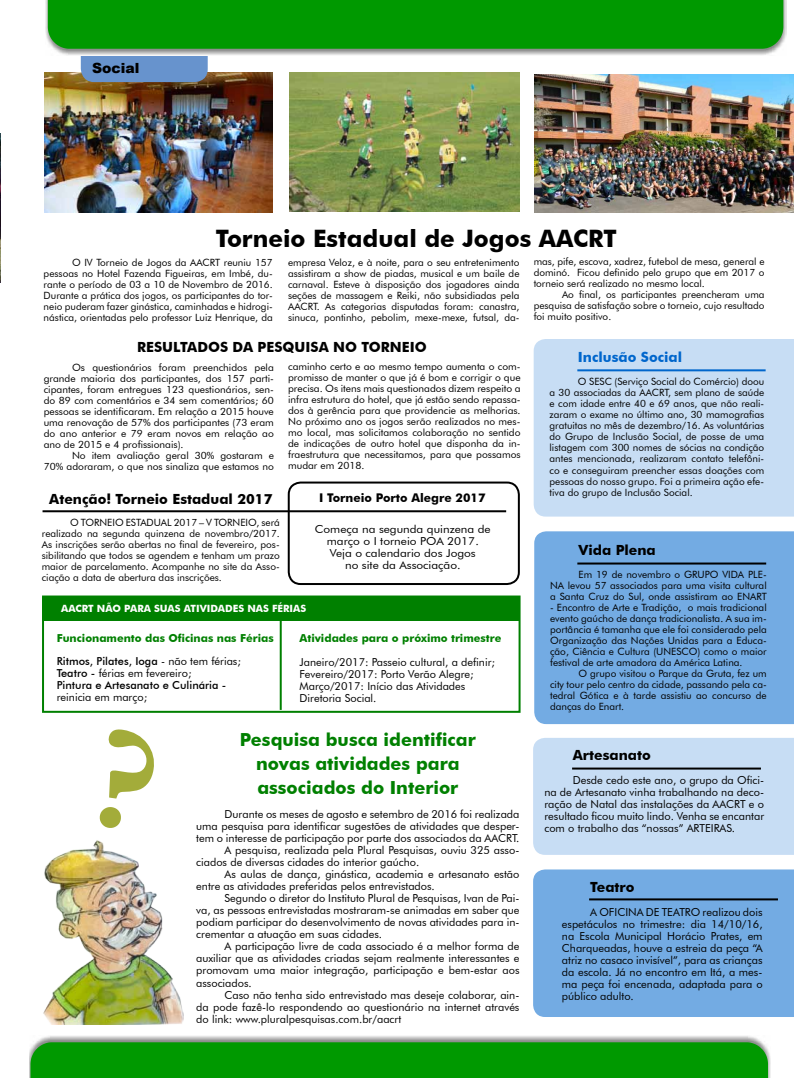
<style>
.page{position:relative;width:794px;height:1078px;background:#fff}
.page>*{position:absolute;margin:0;border:0;box-sizing:border-box;transform-origin:0 0}
.t1{font:700 24px "Futura BT";color:#000}
.t2{font:700 18px/24px "Futura BT";color:#008000;text-align:center}
.t3{font:700 14px "Futura BT";color:#000}
.t4{font:700 14px "Futura BT";color:#06c}
.t5{font:900 14px "Arial";letter-spacing:-.005em;color:#000}
.t6{font:700 12px "Futura BT";color:#000}
.t7{font:11px/12px "Futura BT";color:#000;text-align:justify}
.t8{font:700 11px/23px "Futura BT";color:#008000}
.t9{font:11px/12px "Futura BT";color:#000;text-align:center;scale:1.08 1}
.t10{font:500 11px/12px "Futura BT";color:#000}
.t11{font:10px/11px "Futura BT";color:#000;text-align:justify}
.t12{font:700 10px "Futura BT";color:#fff}
.s1{font-weight:500;color:#000}
.s2{font-weight:400;color:#000}
.s3{font-weight:400}
</style>
<div class="page">
<div style="left:533px;top:869px;width:261px;height:147px;background:#73abe3"></div>
<div style="left:533px;top:738px;width:261px;height:116px;background:#c7ddf4"></div>
<div style="left:533px;top:339px;width:261px;height:177px;background:#c7ddf4"></div>
<img style="left:44px;top:72px;width:228px;height:141px">
<img style="left:534px;top:74px;width:260px;height:138px">
<img style="left:29px;top:1036px;width:741px;height:41px">
<div style="left:30px;top:1041px;width:738px;height:36px;background:#090"></div>
<div style="left:81px;top:40px;width:127px;height:42px;background:#6793cd;border-radius:13px"></div>
<img style="left:45px;top:0;width:741px;height:55px">
<div style="left:48px;top:0;width:735px;height:49px;background:#090"></div>
<img style="left:0;top:134px;width:1px;height:149px">
<img style="left:289px;top:72px;width:230px;height:139px">
<div style="left:534px;top:531px;width:260px;height:193px;background:#73abe3"></div>
<hr style="left:577px;top:369px;width:188px;height:2px;background:#06c">
<hr style="left:577px;top:562px;width:189px;height:2px;background:#000">
<hr style="left:572px;top:767px;width:189px;height:2px;background:#000">
<hr style="left:589px;top:898px;width:189px;height:2px;background:#000">
<div style="left:288px;top:481px;width:232px;height:104px;border:2px solid #000;border-radius:12px"></div>
<hr style="left:43px;top:510px;width:463px;height:2px;background:#000">
<img style="left:43px;top:840px;width:140px;height:184px">
<div style="left:43px;top:597px;width:476px;height:23px;background:#008000"></div>
<div style="left:42px;top:595px;width:478px;height:117px;border:2px solid #008000"></div>
<hr style="left:280px;top:618px;width:2px;height:91px;background:#008000">
<h3 class="t5" style="left:92px;top:57px;width:49px">Social</h3>
<h1 class="t1" style="left:216px;top:224px;width:402px">Torneio Estadual de Jogos AACRT</h1>
<p class="t11" style="left:44px;top:256px;width:231px;text-indent:28px">O IV Torneio de Jogos da AACRT reuniu 157 pessoas no Hotel Fazenda Figueiras, em Imbé, du&shy;rante o período de 03 a 10 de Novembro de 2016.<br>Durante a prática dos jogos, os participantes do tor&shy;neio puderam fazer ginástica, caminhadas e hidrogi&shy;nástica, orientadas pelo professor Luiz Henrique, da</p>
<p class="t11" style="left:288px;top:256px;width:233px">empresa Veloz, e à noite, para o seu entretenimento assistiram a show de piadas, musical e um baile de carnaval. Esteve à disposição dos jogadores ainda seções de massagem e Reiki, não subsidiadas pela AACRT. As categorias disputadas foram: canastra, sinuca, pontinho, pebolim, mexe-mexe, futsal, da-</p>
<p class="t11" style="left:533px;top:256px;width:232px">mas, pife, escova, xadrez, futebol de mesa, general e dominó. Ficou definido pelo grupo que em 2017 o torneio será realizado no mesmo local.</p>
<p class="t11" style="left:533px;top:289px;width:232px;text-indent:28px">Ao final, os participantes preencheram uma pesquisa de satisfação sobre o torneio, cujo resultado foi muito positivo.</p>
<h3 class="t3" style="left:137px;top:338px;width:291px">RESULTADOS DA PESQUISA NO TORNEIO</h3>
<p class="t11" style="left:44px;top:361px;width:232px;text-indent:28px">Os questionários foram preenchidos pela grande maioria dos participantes, dos 157 parti&shy;cipantes, foram entregues 123 questionários, sen&shy;do 89 com comentários e 34 sem comentários; 60 pessoas se identificaram. Em relação a 2015 houve uma renovação de 57% dos participantes (73 eram do ano anterior e 79 eram novos em relação ao ano de 2015 e 4 profissionais).</p>
<p class="t11" style="left:44px;top:449px;width:232px;text-align:right">No item avaliação geral 30% gostaram e<br>70% adoraram, o que nos sinaliza que estamos no</p>
<p class="t11" style="left:288px;top:361px;width:234px">caminho certo e ao mesmo tempo aumenta o com&shy;promisso de manter o que já é bom e corrigir o que precisa. Os itens mais questionados dizem respeito a infra estrutura do hotel, que já estão sendo repassa&shy;dos à gerência para que providencie as melhorias.<br>No próximo ano os jogos serão realizados no mes&shy;mo local, mas solicitamos colaboração no sentido de indicações de outro hotel que disponha da in&shy;fraestrutura que necessitamos, para que possamos mudar em 2018.</p>
<h3 class="t3" style="left:49px;top:490px;width:225px">Atenção! Torneio Estadual 2017</h3>
<p class="t11" style="left:42px;top:516px;width:239px;text-indent:28px">O TORNEIO ESTADUAL 2017 – V TORNEIO, será realizado na segunda quinzena de novembro/2017.<br>As inscrições serão abertas no final de fevereiro, pos&shy;sibilitando que todos se agendem e tenham um prazo maior de parcelamento. Acompanhe no site da Asso&shy;ciação a data de abertura das inscrições.</p>
<p class="t12" style="left:61px;top:602px;width:246px">AACRT NÃO PARA SUAS ATIVIDADES NAS FÉRIAS</p>
<p class="t6" style="left:319px;top:490px;width:168px">I Torneio Porto Alegre 2017</p>
<p class="t9" style="left:315px;top:523px;width:164px">Começa na segunda quinzena de março o I torneio POA 2017.<br>Veja o calendario dos Jogos<br>no site da Associação.</p>
<p class="t8" style="left:57px;top:626px;width:218px">Funcionamento das Oficinas nas Férias<br><span class="s1">Ritmos, Pilates, Ioga</span> <span class="s2">- não tem férias;</span></p>
<p class="t10" style="left:57px;top:666px;width:171px">Teatro - <span class="s3">férias em fevereiro;<br></span>Pintura e Artesanato e Culinária -</p>
<p class="t7" style="left:57px;top:690px;width:92px">reinicia em março;</p>
<p class="t8" style="left:299px;top:626px;width:203px">Atividades para o próximo trimestre</p>
<p class="t7" style="left:299px;top:655px;width:197px;text-align:left">Janeiro/2017: Passeio cultural, a definir; Fevereiro/2017: Porto Verão Alegre; Março/2017: Início das Atividades Diretoria Social.</p>
<h2 class="t2" style="left:240px;top:727px;width:237px">Pesquisa busca identificar novas atividades para associados do Interior</h2>
<p class="t7" style="left:225px;top:808px;width:296px">Durante os meses de agosto e setembro de 2016 foi realizada</p>
<p class="t7" style="left:196px;top:820px;width:325px">uma pesquisa para identificar sugestões de atividades que desper-</p>
<p class="t7" style="left:196px;top:832px;width:325px">tem o interesse de participação por parte dos associados da AACRT.</p>
<p class="t7" style="left:225px;top:844px;width:296px">A pesquisa, realizada pela Plural Pesquisas, ouviu 325 asso-</p>
<p class="t7" style="left:196px;top:856px;width:225px">ciados de diversas cidades do interior gaúcho.</p>
<p class="t7" style="left:225px;top:868px;width:296px">As aulas de dança, ginástica, academia e artesanato estão</p>
<p class="t7" style="left:196px;top:880px;width:240px">entre as atividades preferidas pelos entrevistados.</p>
<p class="t7" style="left:225px;top:892px;width:296px">Segundo o diretor do Instituto Plural de Pesquisas, Ivan de Pai-</p>
<p class="t7" style="left:196px;top:904px;width:325px">va, as pessoas entrevistadas mostraram-se animadas em saber que</p>
<p class="t7" style="left:196px;top:916px;width:325px">podiam participar do desenvolvimento de novas atividades para in-</p>
<p class="t7" style="left:196px;top:928px;width:187px">crementar a atuação em suas cidades.</p>
<p class="t7" style="left:225px;top:940px;width:296px">A participação livre de cada associado é a melhor forma de</p>
<p class="t7" style="left:196px;top:952px;width:325px">auxiliar que as atividades criadas sejam realmente interessantes e</p>
<p class="t7" style="left:196px;top:964px;width:325px">promovam uma maior integração, participação e bem-estar aos</p>
<p class="t7" style="left:196px;top:976px;width:57px">associados.</p>
<p class="t7" style="left:225px;top:988px;width:296px">Caso não tenha sido entrevistado mas deseje colaborar, ain-</p>
<p class="t7" style="left:196px;top:1000px;width:325px">da pode fazê-lo respondendo ao questionário na internet através</p>
<p class="t7" style="left:196px;top:1012px;width:206px">do link: www.pluralpesquisas.com.br/aacrt</p>
<h3 class="t4" style="left:578px;top:349px;width:106px">Inclusão Social</h3>
<p class="t11" style="left:549px;top:376px;width:216px;text-indent:28px">O SESC (Serviço Social do Comércio) doou a 30 associadas da AACRT, sem plano de saúde e com idade entre 40 e 69 anos, que não reali&shy;zaram o exame no último ano, 30 mamografias gratuitas no mês de dezembro/16. As voluntárias do Grupo de Inclusão Social, de posse de uma listagem com 300 nomes de sócias na condição antes mencionada, realizaram contato telefôni&shy;co e conseguiram preencher essas doações com pessoas do nosso grupo. Foi a primeira ação efe&shy;tiva do grupo de Inclusão Social.</p>
<h3 class="t3" style="left:578px;top:541px;width:79px">Vida Plena</h3>
<p class="t11" style="left:550px;top:569px;width:218px;text-indent:28px">Em 19 de novembro o GRUPO VIDA PLE-NA levou 57 associados para uma visita cultural a Santa Cruz do Sul, onde assistiram ao ENART</p>
<p class="t11" style="left:550px;top:602px;width:218px">- Encontro de Arte e Tradição, o mais tradicional evento gaúcho de dança tradicionalista. A sua im&shy;portância é tamanha que ele foi considerado pela Organização das Nações Unidas para a Educa&shy;ção, Ciência e Cultura (UNESCO) como o maior festival de arte amadora da América Latina.</p>
<p class="t11" style="left:550px;top:668px;width:218px;text-indent:28px">O grupo visitou o Parque da Gruta, fez um city tour pelo centro da cidade, passando pela ca&shy;tedral Gótica e à tarde assistiu ao concurso de danças do Enart.</p>
<h3 class="t3" style="left:573px;top:746px;width:79px">Artesanato</h3>
<p class="t7" style="left:544px;top:773px;width:221px;text-indent:28px">Desde cedo este ano, o grupo da Ofici&shy;na de Artesanato vinha trabalhando na deco&shy;ração de Natal das instalações da AACRT e o resultado ficou muito lindo. Venha se encantar com o trabalho das “nossas” ARTEIRAS.</p>
<h3 class="t3" style="left:590px;top:878px;width:46px">Teatro</h3>
<p class="t7" style="left:562px;top:905px;width:202px;text-indent:28px">A OFICINA DE TEATRO realizou dois espetáculos no trimestre: dia 14/10/16, na Escola Municipal Horácio Prates, em Charqueadas, houve a estreia da peça “A atriz no casaco invisível”, para as crianças da escola. Já no encontro em Itá, a mes&shy;ma peça foi encenada, adaptada para o público adulto.</p>
</div>
